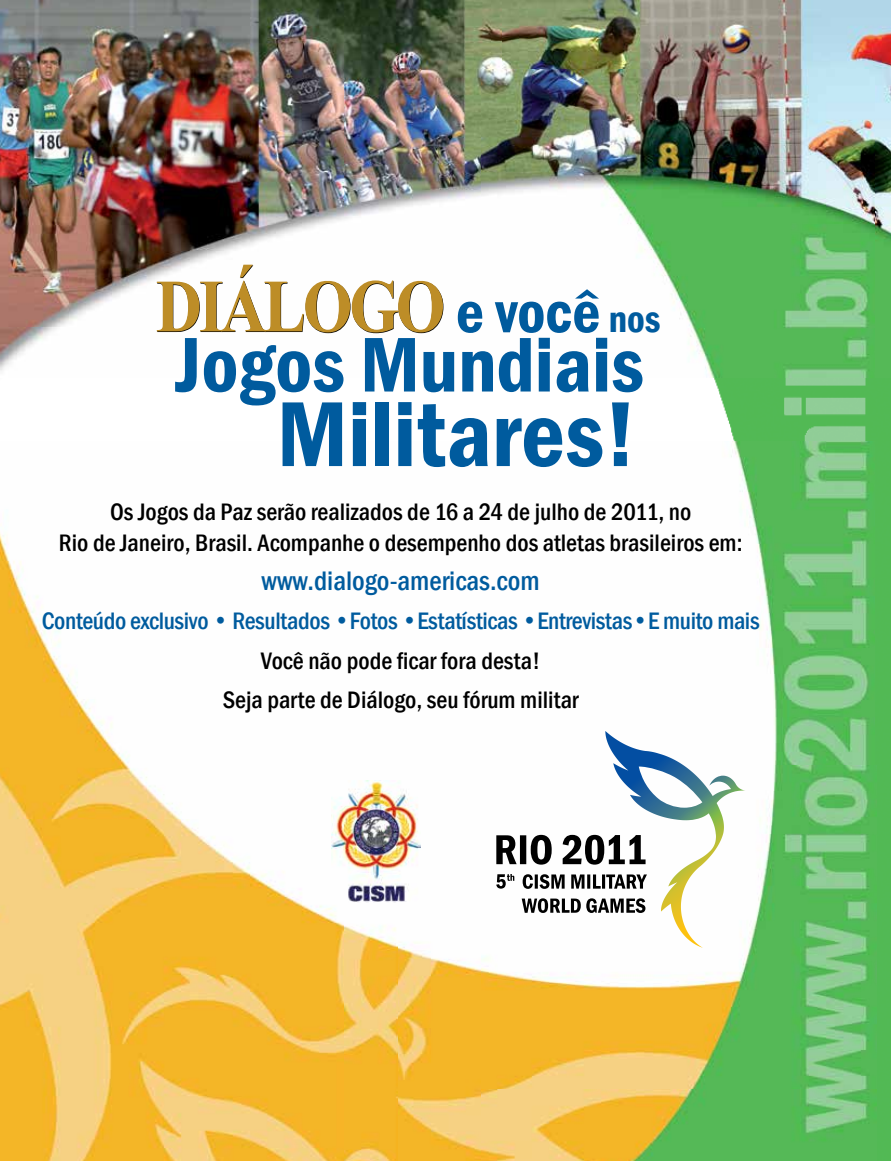
<style>
.page{position:relative;width:891px;height:1161px;background:#fff}
.page>*{position:absolute;margin:0;border:0;box-sizing:border-box;transform-origin:0 0}
.t1{font:600 condensed 95.55px "Franklin Gothic";color:#005b9e}
.t2{font:600 condensed 80.25px "Franklin Gothic";color:#005b9e}
.t3{font:700 75px "Times New Roman";letter-spacing:-.05em;color:#000;scale:.85 1}
.t4{font:500 condensed 27.6px "Franklin Gothic";color:#005b9e}
.t5{font:500 condensed 24.45px/30.6px "Franklin Gothic";color:#000;text-align:center}
.t6{font:500 condensed 24.45px "Franklin Gothic";letter-spacing:-.015em;color:#005b9e}
.s1{font-family:"Franklin Gothic";font-weight:600;font-stretch:condensed;font-size:61.05px;color:#005b9e}
.s2{font-family:"Franklin Gothic";font-weight:600;font-stretch:condensed;font-size:38.4px;color:#005b9e}
</style>
<div class="page">
<img style="left:0;top:533px;width:332px;height:286px">
<img style="left:398px;top:441px;width:493px;height:720px">
<img style="left:0;top:819px;width:344px;height:342px">
<img style="left:344px;top:926px;width:54px;height:235px">
<img style="left:718px;top:391px;width:173px;height:50px">
<img style="left:714px;top:378px;width:177px;height:13px">
<img style="left:0;top:0;width:502px;height:371px">
<img style="left:502px;top:0;width:389px;height:70px">
<img style="left:482px;top:70px;width:409px;height:308px">
<svg style="left:605px;top:731px;width:106px;height:89px"></svg>
<svg style="left:496px;top:835px;width:150px;height:30px"></svg>
<svg style="left:496px;top:874px;width:18px;height:15px"></svg>
<svg style="left:522px;top:874px;width:125px;height:39px"></svg>
<img style="left:332px;top:780px;width:89px;height:123px">
<h3 class="t3" style="left:156px;top:255px;width:595px">DIÁLOGO <span class="s1">e você</span> <span class="s2">nos</span></h3>
<h2 class="t2" style="left:176px;top:311px;width:470px">Jogos Mundiais</h2>
<h1 class="t1" style="left:277px;top:370px;width:362px">Militares!</h1>
<p class="t5" style="left:59px;top:497px;width:685px">Os Jogos da Paz serão realizados de 16 a 24 de julho de 2011, no<br>Rio de Janeiro, Brasil. Acompanhe o desempenho dos atletas brasileiros em:</p>
<p class="t4" style="left:262px;top:563px;width:280px">www.dialogo-americas.com</p>
<p class="t6" style="left:42px;top:605px;width:719px">Conteúdo exclusivo • Resultados •Fotos •Estatísticas •Entrevistas•E muito mais</p>
<p class="t5" style="left:223px;top:641px;width:357px;line-height:39.3px">Você não pode ficar fora desta!<br>Seja parte de Diálogo, seu fórum militar</p>
</div>
